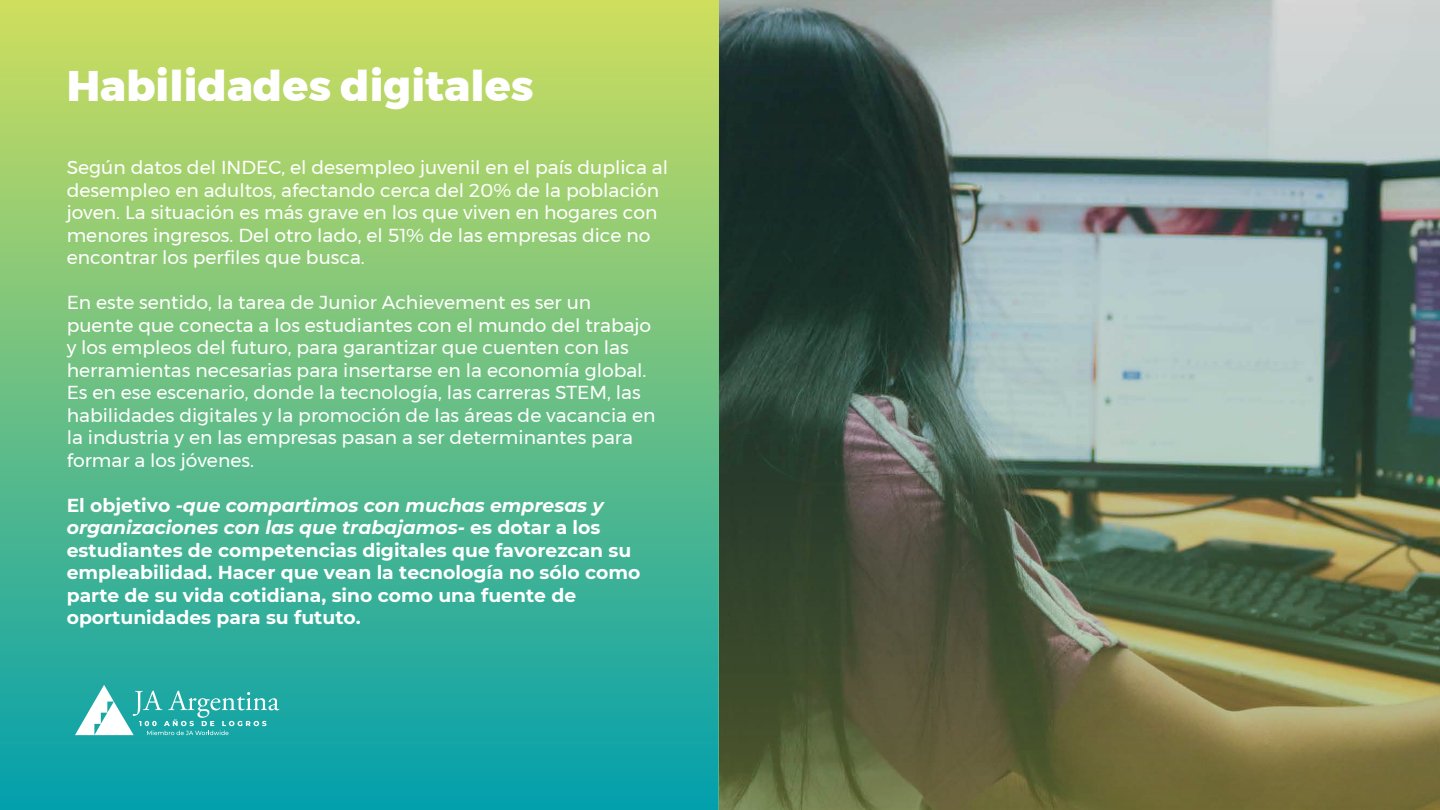
<style>
.page{position:relative;width:1440px;height:810px;background:#fff}
.page>*{position:absolute;margin:0;border:0;box-sizing:border-box;transform-origin:0 0}
.t1{font:800 42.75px "Montserrat";color:#fff}
.t2{font:18.75px/22.5px "Montserrat";color:#fff}
.t3{font:700 18.75px/22.5px "Montserrat";color:#fff}
.s1{font-style:italic}
</style>
<div class="page">
<div style="left:0;top:0;width:766px;height:810px;background:linear-gradient(to bottom,#cfde5d,#02a0ad)"></div>
<img style="left:719px;top:0;width:721px;height:810px">
<svg style="left:75px;top:685px;width:204px;height:50px"></svg>
<h1 class="t1" style="left:67px;top:51px;width:468px">Habilidades digitales</h1>
<p class="t2" style="left:67px;top:156px;width:603px">Según datos del INDEC, el desempleo juvenil en el país duplica al desempleo en adultos, afectando cerca del 20% de la población joven. La situación es más grave en los que viven en hogares con menores ingresos. Del otro lado, el 51% de las empresas dice no encontrar los perfiles que busca.</p>
<p class="t2" style="left:67px;top:291px;width:590px">En este sentido, la tarea de Junior Achievement es ser un puente que conecta a los estudiantes con el mundo del trabajo y los empleos del futuro, para garantizar que cuenten con las herramientas necesarias para insertarse en la economía global.<br>Es en ese escenario, donde la tecnología, las carreras STEM, las habilidades digitales y la promoción de las áreas de vacancia en la industria y en las empresas pasan a ser determinantes para formar a los jóvenes.</p>
<p class="t3" style="left:67px;top:493px;width:575px">El objetivo <span class="s1">-que compartimos con muchas empresas y organizaciones con las que trabajamos-</span> es dotar a los estudiantes de competencias digitales que favorezcan su empleabilidad. Hacer que vean la tecnología no sólo como parte de su vida cotidiana, sino como una fuente de oportunidades para su fututo.</p>
</div>
